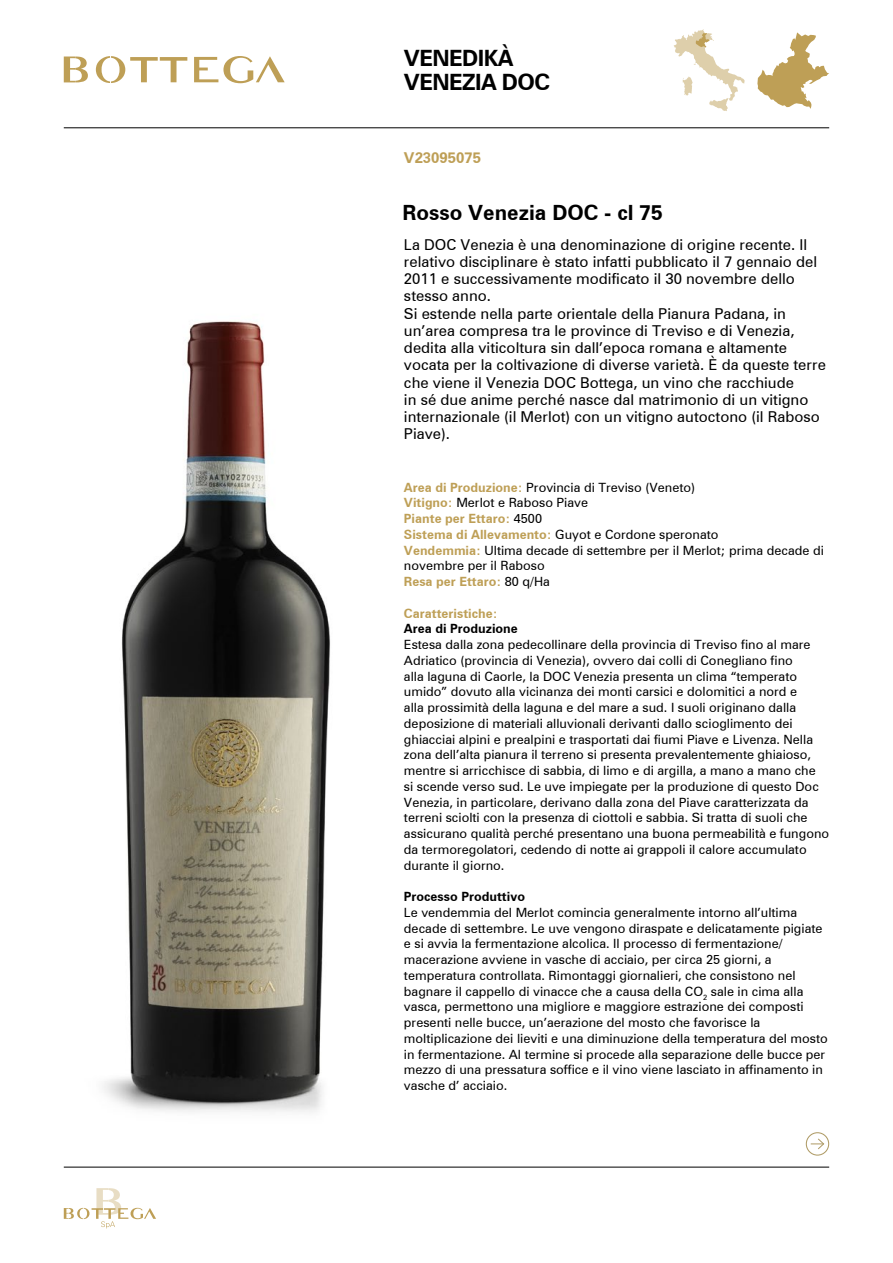
<style>
.page{position:relative;width:893px;height:1263px;background:#fff}
.page>*{position:absolute;margin:0;border:0;box-sizing:border-box;transform-origin:0 0}
.t1{font:700 22.5px/24px "Zurich BT";letter-spacing:-.025em;color:#000}
.t2{font:700 21px "Zurich BT";color:#000}
.t3{font:15px/17.2px "Zurich BT";color:#000}
.t4{font:700 15px "Zurich BT";color:#be9f56}
.t5{font:12.75px/15.8px "Zurich BT";color:#000}
.t6{font:700 12.75px "Zurich BT";color:#000}
.t7{font:700 12.75px "Zurich BT";color:#be9f56}
.s1{font-weight:700;color:#be9f56}
</style>
<div class="page">
<hr style="left:64px;top:128px;width:765px;height:1px;background:#000">
<hr style="left:64px;top:1167px;width:765px;height:1px;background:#000">
<svg style="left:64px;top:57px;width:24px;height:25px"></svg>
<svg style="left:194px;top:56px;width:91px;height:27px"></svg>
<svg style="left:96px;top:56px;width:91px;height:27px"></svg>
<svg style="left:64px;top:1188px;width:92px;height:40px"></svg>
<svg style="left:757px;top:32px;width:72px;height:77px"></svg>
<svg style="left:674px;top:29px;width:71px;height:82px"></svg>
<div style="left:806px;top:1132px;width:23px;height:23px;border:1px solid #ae9a64;border-radius:50%"></div>
<svg style="left:811px;top:1138px;width:14px;height:12px"></svg>
<img style="left:103px;top:321px;width:227px;height:791px">
<h1 class="t1" style="left:404px;top:46px;width:148px">VENEDIKÀ<br>VENEZIA DOC</h1>
<p class="t4" style="left:404px;top:149px;width:79px">V23095075</p>
<h2 class="t2" style="left:403px;top:200px;width:262px">Rosso Venezia DOC - cl 75</h2>
<p class="t3" style="left:404px;top:235px;width:423px">La DOC Venezia è una denominazione di origine recente. Il relativo disciplinare è stato infatti pubblicato il 7 gennaio del 2011 e successivamente modificato il 30 novembre dello stesso anno.<br>Si estende nella parte orientale della Pianura Padana, in un’area compresa tra le province di Treviso e di Venezia, dedita alla viticoltura sin dall’epoca romana e altamente vocata per la coltivazione di diverse varietà. È da queste terre che viene il Venezia DOC Bottega, un vino che racchiude<br>in sé due anime perché nasce dal matrimonio di un vitigno internazionale (il Merlot) con un vitigno autoctono (il Raboso Piave).</p>
<p class="t5" style="left:404px;top:479px;width:421px"><span class="s1">Area di Produzione:</span> Provincia di Treviso (Veneto)<br><span class="s1">Vitigno:</span> Merlot e Raboso Piave<br><span class="s1">Piante per Ettaro:</span> 4500<br><span class="s1">Sistema di Allevamento:</span> Guyot e Cordone speronato<br><span class="s1">Vendemmia:</span> Ultima decade di settembre per il Merlot; prima decade di novembre per il Raboso<br><span class="s1">Resa per Ettaro:</span> 80 q/Ha</p>
<p class="t7" style="left:404px;top:605px;width:95px">Caratteristiche:</p>
<p class="t6" style="left:404px;top:621px;width:115px">Area di Produzione</p>
<p class="t5" style="left:404px;top:636px;width:427px">Estesa dalla zona pedecollinare della provincia di Treviso fino al mare Adriatico (provincia di Venezia), ovvero dai colli di Conegliano fino<br>alla laguna di Caorle, la DOC Venezia presenta un clima “temperato umido” dovuto alla vicinanza dei monti carsici e dolomitici a nord e<br>alla prossimità della laguna e del mare a sud. I suoli originano dalla deposizione di materiali alluvionali derivanti dallo scioglimento dei ghiacciai alpini e prealpini e trasportati dai fiumi Piave e Livenza. Nella zona dell’alta pianura il terreno si presenta prevalentemente ghiaioso, mentre si arricchisce di sabbia, di limo e di argilla, a mano a mano che<br>si scende verso sud. Le uve impiegate per la produzione di questo Doc Venezia, in particolare, derivano dalla zona del Piave caratterizzata da terreni sciolti con la presenza di ciottoli e sabbia. Si tratta di suoli che assicurano qualità perché presentano una buona permeabilità e fungono da termoregolatori, cedendo di notte ai grappoli il calore accumulato durante il giorno.</p>
<p class="t6" style="left:404px;top:889px;width:123px">Processo Produttivo</p>
<p class="t5" style="left:404px;top:904px;width:425px">Le vendemmia del Merlot comincia generalmente intorno all’ultima decade di settembre. Le uve vengono diraspate e delicatamente pigiate e si avvia la fermentazione alcolica. Il processo di fermentazione/ macerazione avviene in vasche di acciaio, per circa 25 giorni, a temperatura controllata. Rimontaggi giornalieri, che consistono nel bagnare il cappello di vinacce che a causa della CO<sub>2</sub> sale in cima alla vasca, permettono una migliore e maggiore estrazione dei composti presenti nelle bucce, un’aerazione del mosto che favorisce la moltiplicazione dei lieviti e una diminuzione della temperatura del mosto in fermentazione. Al termine si procede alla separazione delle bucce per mezzo di una pressatura soffice e il vino viene lasciato in affinamento in vasche d’ acciaio.</p>
</div>
